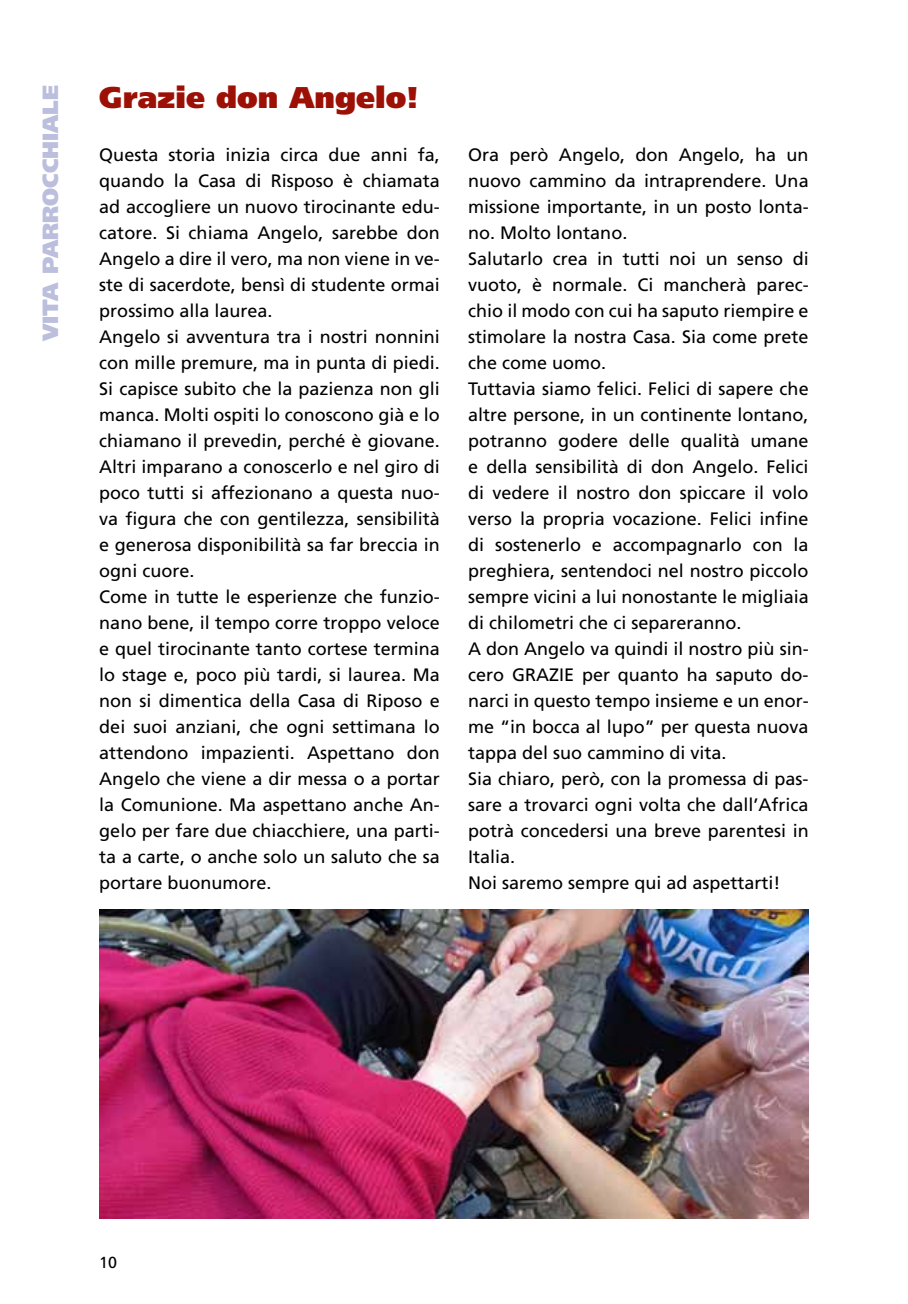
<style>
.page{position:relative;width:908px;height:1304px;background:#fff}
.page>*{position:absolute;margin:0;border:0;box-sizing:border-box;transform-origin:0 0}
.t1{font:900 30px "Frutiger";color:#9c1006}
.t2{font:900 22px "Frutiger";color:#bbbedc}
.t3{font:18px/26px "Frutiger";color:#000}
.t4{font:16px "Frutiger";color:#000}
</style>
<div class="page">
<img style="left:99px;top:910px;width:709px;height:309px">
<p class="t2" style="left:37px;top:341px;width:258px;rotate:-90deg">vita parrocchiale</p>
<h1 class="t1" style="left:99px;top:79px;width:321px">Grazie don Angelo!</h1>
<p class="t3" style="left:99px;top:142px;width:342px">Questa storia inizia circa due anni fa, quando la Casa di Risposo è chiamata ad accogliere un nuovo tirocinante edu&shy;catore. Si chiama Angelo, sarebbe don Angelo a dire il vero, ma non viene in ve&shy;ste di sacerdote, bensì di studente ormai prossimo alla laurea.<br>Angelo si avventura tra i nostri nonnini con mille premure, ma in punta di piedi.<br>Si capisce subito che la pazienza non gli manca. Molti ospiti lo conoscono già e lo chiamano il prevedin, perché è giovane.<br>Altri imparano a conoscerlo e nel giro di poco tutti si affezionano a questa nuo&shy;va figura che con gentilezza, sensibilità e generosa disponibilità sa far breccia in ogni cuore.<br>Come in tutte le esperienze che funzio&shy;nano bene, il tempo corre troppo veloce e quel tirocinante tanto cortese termina lo stage e, poco più tardi, si laurea. Ma non si dimentica della Casa di Riposo e dei suoi anziani, che ogni settimana lo attendono impazienti. Aspettano don Angelo che viene a dir messa o a portar la Comunione. Ma aspettano anche An&shy;gelo per fare due chiacchiere, una parti&shy;ta a carte, o anche solo un saluto che sa portare buonumore.</p>
<p class="t3" style="left:468px;top:142px;width:342px">Ora però Angelo, don Angelo, ha un nuovo cammino da intraprendere. U na missione importante, in un posto lonta&shy;no. Molto lontano.<br>Salutarlo crea in tutti noi un senso di vuoto, è normale. Ci mancherà parec&shy;chio il modo con cui ha saputo riempire e stimolare la nostra Casa. Sia come prete che come uomo.<br>Tuttavia siamo felici. Felici di sapere che altre persone, in un continente lontano, potranno godere delle qualità umane e della sensibilità di don Angelo. Felici di vedere il nostro don spiccare il volo verso la propria vocazione. Felici infine di sostenerlo e accompagnarlo con la preghiera, sentendoci nel nostro piccolo sempre vicini a lui nonostante le migliaia di chilometri che ci separeranno.<br>A don Angelo va quindi il nostro più sin&shy;cero GRAZIE per quanto ha saputo do&shy;narci in questo tempo insieme e un enor&shy;me “in bocca al lupo” per questa nuova tappa del suo cammino di vita.<br>Sia chiaro, però, con la promessa di pas&shy;sare a trovarci ogni volta che dall’Africa potrà concedersi una breve parentesi in Italia.<br>Noi saremo sempre qui ad aspettarti!</p>
<p class="t4" style="left:99px;top:1253px;width:19px">10</p>
</div>
